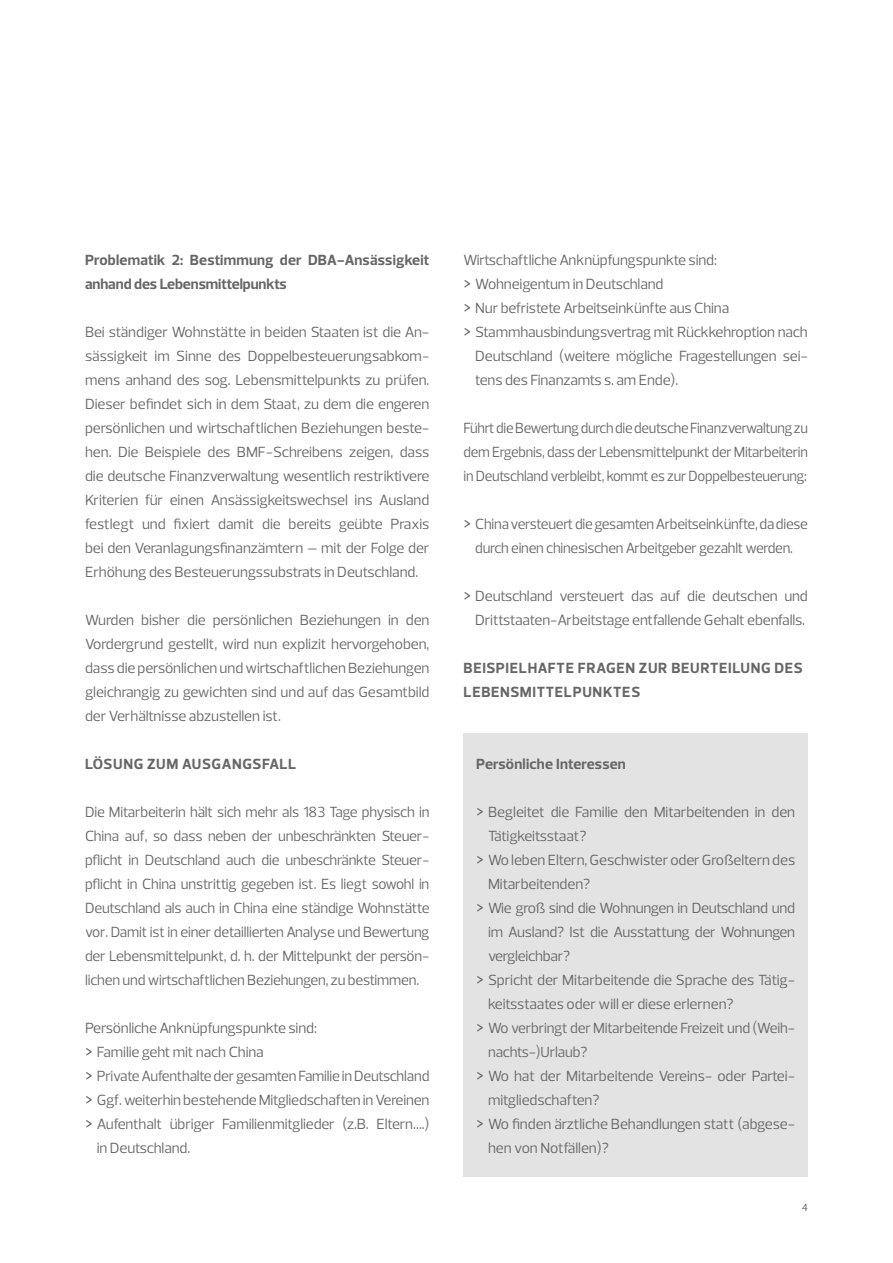
<style>
.page{position:relative;width:893px;height:1263px;background:#fff}
.page>*{position:absolute;margin:0;border:0;box-sizing:border-box;transform-origin:0 0}
.t1{font:15px/24px "Prelo";letter-spacing:-.01em;color:#666665;text-align:justify}
.t2{font:15px/24px "Prelo";letter-spacing:-.01em;color:#666665;text-align:justify;scale:.95 1}
.t3{font:700 15px/24px "Prelo";letter-spacing:-.005em;color:#666665}
.t4{font:700 15px/24px "Prelo";letter-spacing:.045em;color:#666665}
.t5{font:700 15px "Prelo";letter-spacing:.015em;color:#666665}
.t6{font:10.5px "Prelo";color:#575756}
.s1{font-size:21px}
</style>
<div class="page">
<div style="left:463px;top:734px;width:345px;height:443px;background:#e3e3e3"></div>
<p class="t3" style="left:85px;top:248px;width:346px">Problematik 2: Bestimmung der DBA-Ansässigkeit anhand des Lebensmittelpunkts</p>
<p class="t1" style="left:85px;top:320px;width:346px">Bei ständiger Wohnstätte in beiden Staaten ist die An&shy;sässigkeit im Sinne des Doppelbesteuerungsabkom&shy;mens anhand des sog. Lebensmittelpunkts zu prüfen.<br>Dieser befindet sich in dem Staat, zu dem die engeren persönlichen und wirtschaftlichen Beziehungen beste&shy;hen. Die Beispiele des BMF-Schreibens zeigen, dass die deutsche Finanzverwaltung wesentlich restriktivere Kriterien für einen Ansässigkeitswechsel ins Ausland festlegt und fixiert damit die bereits geübte Praxis bei den Veranlagungsfinanzämtern – mit der Folge der Erhöhung des Besteuerungssubstrats in Deutschland.</p>
<p class="t1" style="left:85px;top:608px;width:346px">Wurden bisher die persönlichen Beziehungen in den Vordergrund gestellt, wird nun explizit hervorgehoben, dass die persönlichen und wirtschaftlichen Beziehungen gleichrangig zu gewichten sind und auf das Gesamtbild der Verhältnisse abzustellen ist.</p>
<p class="t5" style="left:85px;top:755px;width:213px">LÖSUNG ZUM AUSGANGSFALL</p>
<p class="t1" style="left:85px;top:800px;width:346px">Die Mitarbeiterin hält sich mehr als 183 Tage physisch in China auf, so dass neben der unbeschränkten Steuer&shy;pflicht in Deutschland auch die unbeschränkte Steuer&shy;pflicht in China unstrittig gegeben ist. Es liegt sowohl in Deutschland als auch in China eine ständige Wohnstätte vor. Damit ist in einer detaillierten Analyse und Bewertung der Lebensmittelpunkt, d. h. der Mittelpunkt der persön&shy;lichen und wirtschaftlichen Beziehungen, zu bestimmen.</p>
<p class="t1" style="left:85px;top:1016px;width:233px">Persönliche Anknüpfungspunkte sind:</p>
<p class="t1" style="left:85px;top:1040px;width:180px"><span class="s1">›</span> Familie geht mit nach China</p>
<p class="t1" style="left:85px;top:1064px;width:346px"><span class="s1">›</span> Private Aufenthalte der gesamten Familie in Deutschland</p>
<p class="t1" style="left:85px;top:1088px;width:346px"><span class="s1">›</span> Ggf. weiterhin bestehende Mitgliedschaften in Vereinen</p>
<p class="t1" style="left:85px;top:1112px;width:346px"><span class="s1">›</span> Aufenthalt übriger Familienmitglieder (z.B. Eltern….)</p>
<p class="t1" style="left:97px;top:1136px;width:95px">in Deutschland.</p>
<p class="t1" style="left:463px;top:248px;width:255px">Wirtschaftliche Anknüpfungspunkte sind:</p>
<p class="t1" style="left:463px;top:272px;width:202px"><span class="s1">›</span> Wohneigentum in Deutschland</p>
<p class="t1" style="left:463px;top:296px;width:267px"><span class="s1">›</span> Nur befristete Arbeitseinkünfte aus China</p>
<p class="t1" style="left:463px;top:320px;width:346px"><span class="s1">›</span> Stammhausbindungsvertrag mit Rückkehroption nach</p>
<p class="t1" style="left:475px;top:344px;width:334px">Deutschland (weitere mögliche Fragestellungen sei-</p>
<p class="t1" style="left:475px;top:368px;width:204px">tens des Finanzamts s. am Ende).</p>
<p class="t2" style="left:463px;top:416px;width:364px">Führt die Bewertung durch die deutsche Finanzverwaltung zu dem Ergebnis, dass der Lebensmittelpunkt der Mitarbeiterin in Deutschland verbleibt, kommt es zur Doppelbesteuerung:</p>
<p class="t1" style="left:463px;top:512px;width:346px;text-align:center"><span class="s1">›</span> China versteuert die gesamten Arbeitseinkünfte, da diese durch einen chinesischen Arbeitgeber gezahlt werden.</p>
<p class="t1" style="left:463px;top:584px;width:346px;text-align:center"><span class="s1">›</span> Deutschland versteuert das auf die deutschen und<br>Drittstaaten-Arbeitstage entfallende Gehalt ebenfalls.</p>
<p class="t4" style="left:464px;top:656px;width:341px">BEISPIELHAFTE FRAGEN ZUR BEURTEILUNG DES<br>LEBENSMITTELPUNKTES</p>
<p class="t5" style="left:476px;top:755px;width:151px">Persönliche Interessen</p>
<p class="t1" style="left:476px;top:800px;width:320px"><span class="s1">›</span> Begleitet die Familie den Mitarbeitenden in den</p>
<p class="t1" style="left:488px;top:824px;width:100px">Tätigkeitsstaat?</p>
<p class="t1" style="left:476px;top:848px;width:320px"><span class="s1">›</span> Wo leben Eltern, Geschwister oder Großeltern des</p>
<p class="t1" style="left:488px;top:872px;width:104px">Mitarbeitenden?</p>
<p class="t1" style="left:476px;top:896px;width:320px"><span class="s1">›</span> Wie groß sind die Wohnungen in Deutschland und</p>
<p class="t1" style="left:488px;top:920px;width:309px">im Ausland? Ist die Ausstattung der Wohnungen</p>
<p class="t1" style="left:488px;top:944px;width:84px">vergleichbar?</p>
<p class="t1" style="left:476px;top:968px;width:320px"><span class="s1">›</span> Spricht der Mitarbeitende die Sprache des Tätig-</p>
<p class="t1" style="left:488px;top:992px;width:247px">keitsstaates oder will er diese erlernen?</p>
<p class="t1" style="left:476px;top:1016px;width:320px"><span class="s1">›</span> Wo verbringt der Mitarbeitende Freizeit und (Weih-</p>
<p class="t1" style="left:488px;top:1040px;width:101px">nachts-)Urlaub?</p>
<p class="t1" style="left:476px;top:1064px;width:320px"><span class="s1">›</span> Wo hat der Mitarbeitende Vereins- oder Partei-</p>
<p class="t1" style="left:488px;top:1088px;width:113px">mitgliedschaften?</p>
<p class="t1" style="left:476px;top:1112px;width:320px"><span class="s1">›</span> Wo finden ärztliche Behandlungen statt (abgese-</p>
<p class="t1" style="left:488px;top:1136px;width:122px">hen von Notfällen)?</p>
<p class="t6" style="left:802px;top:1201px;width:8px">4</p>
</div>
